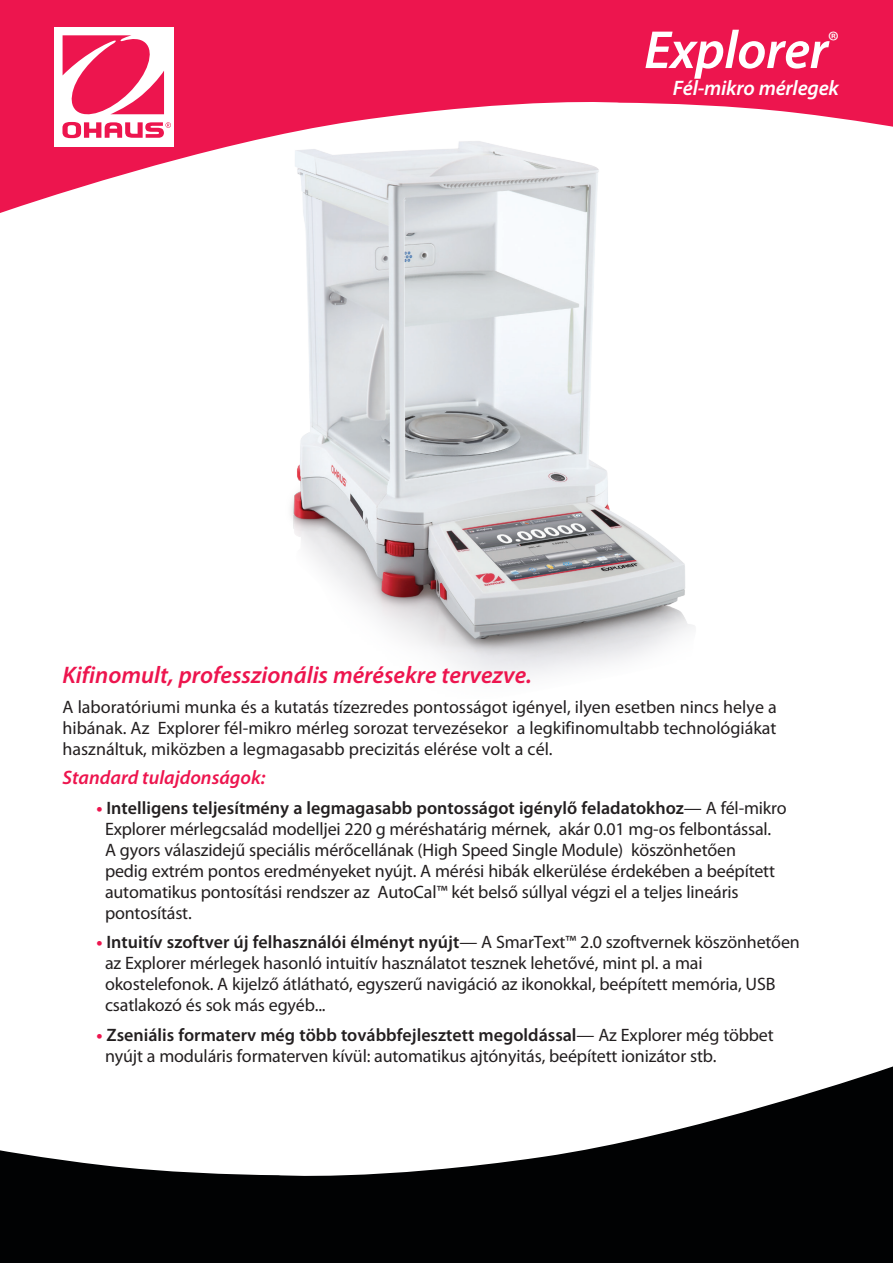
<style>
.page{position:relative;width:893px;height:1263px;background:#fff}
.page>*{position:absolute;margin:0;border:0;box-sizing:border-box;transform-origin:0 0}
.t1{font:italic 600 54px "Myriad Pro";letter-spacing:-.01em;color:#fff}
.t2{font:italic 600 24px "Myriad Pro";color:#ed154e}
.t3{font:italic 600 21px "Myriad Pro";letter-spacing:-.01em;color:#fff}
.t4{font:italic 600 19.5px "Myriad Pro";color:#ed154e}
.t5{font:18px/21px "Myriad Pro";letter-spacing:-.01em;color:#231f20}
.s1{font-weight:700;color:#ed154e}
.s2{font-weight:600}
</style>
<div class="page">
<img style="left:291px;top:220px;width:403px;height:457px">
<svg style="left:0;top:0;width:893px;height:220px;fill:#ed154e"></svg>
<div style="left:54px;top:27px;width:120px;height:119px;background:#fff"></div>
<svg style="left:62px;top:35px;width:109px;height:103px"></svg>
<svg style="left:0;top:1066px;width:893px;height:197px;fill:#010203"></svg>
<h1 class="t1" style="left:644px;top:20px;width:196px">Explorer<sup>®</sup></h1>
<p class="t3" style="left:673px;top:77px;width:168px">Fél-mikro mérlegek</p>
<h2 class="t2" style="left:63px;top:662px;width:471px">Kifinomult, professzionális mérésekre tervezve.</h2>
<p class="t5" style="left:63px;top:696px;width:716px;text-align:justify">A laboratóriumi munka és a kutatás tízezredes pontosságot igényel, ilyen esetben nincs helye a hibának. Az Explorer fél-mikro mérleg sorozat tervezésekor a legkifinomultabb technológiákat használtuk, miközben a legmagasabb precizitás elérése volt a cél.</p>
<p class="t4" style="left:63px;top:767px;width:204px">Standard tulajdonságok:</p>
<p class="t5" style="left:105px;top:798px;width:683px;text-indent:-8px"><span class="s1">•</span> <span class="s2">Intelligens teljesítmény a legmagasabb pontosságot igénylő feladatokhoz</span>— A fél-mikro Explorer mérlegcsalád modelljei 220 g méréshatárig mérnek, akár 0.01 mg-os felbontással.<br>A gyors válaszidejű speciális mérőcellának (High Speed Single Module) köszönhetően<br>pedig extrém pontos eredményeket nyújt. A mérési hibák elkerülése érdekében a beépített automatikus pontosítási rendszer az AutoCal™ két belső súllyal végzi el a teljes lineáris pontosítást.</p>
<p class="t5" style="left:105px;top:932px;width:696px;text-indent:-8px"><span class="s1">•</span> <span class="s2">Intuitív szoftver új felhasználói élményt nyújt</span>— A SmarText™ 2.0 szoftvernek köszönhetően az Explorer mérlegek hasonló intuitív használatot tesznek lehetővé, mint pl. a mai okostelefonok. A kijelző átlátható, egyszerű navigáció az ikonokkal, beépített memória, USB csatlakozó és sok más egyéb...</p>
<p class="t5" style="left:105px;top:1025px;width:670px;text-indent:-8px"><span class="s1">•</span> <span class="s2">Zseniális formaterv még több továbbfejlesztett megoldással</span>— Az Explorer még többet nyújt a moduláris formaterven kívül: automatikus ajtónyitás, beépített ionizátor stb.</p>
</div>
